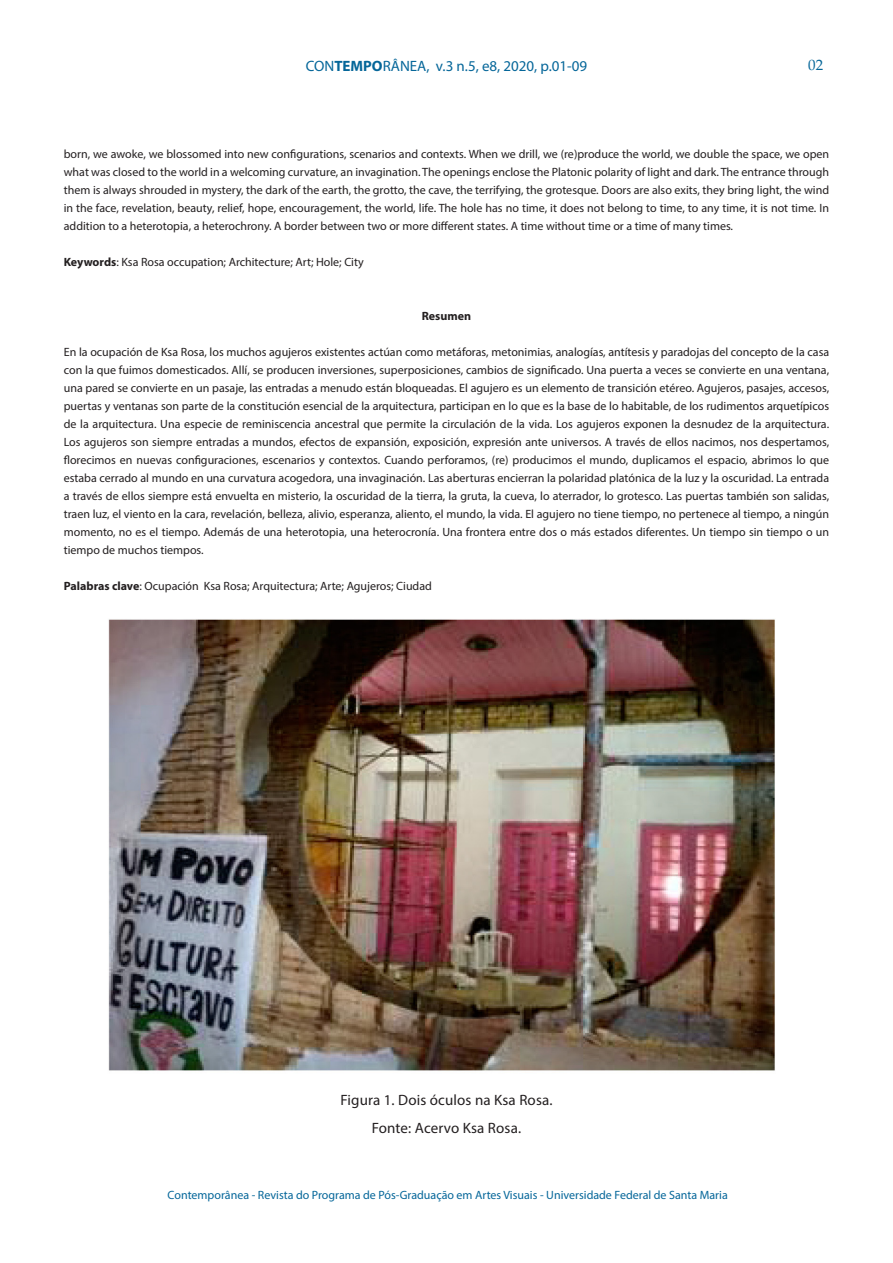
<style>
.page{position:relative;width:893px;height:1263px;background:#fff}
.page>*{position:absolute;margin:0;border:0;box-sizing:border-box;transform-origin:0 0}
.LegendaFIGURA{font:15px "Myriad Pro";letter-spacing:.01em;color:#231f20}
.t1{font:15px "Myriad Pro";color:#056699}
.Numeracao{font:15px "Palatino Linotype";color:#056699}
.TextoRESUMO_ABSTRACT{font:12px/18px "Myriad Pro";color:#231f20;text-align:justify}
.Palavras-chaveRESUMO{font:12px "Myriad Pro";color:#231f20}
.t2{font:12px "Myriad Pro";color:#056699}
.TituloRESUMO_ABSTRAC{font:700 12px "Myriad Pro";color:#231f20}
.s1{font-weight:700}
</style>
<div class="page">
<img style="left:108px;top:619px;width:667px;height:452px">
<p class="t1" style="left:306px;top:57px;width:283px">CON<span class="s1">TEMPO</span>RÂNEA, v.3 n.5, e8, 2020, p.01-09</p>
<p class="Numeracao" style="left:808px;top:54px;width:16px">02</p>
<p class="TextoRESUMO_ABSTRACT" style="left:64px;top:145px;width:767px">born, we awoke, we blossomed into new configurations, scenarios and contexts. When we drill, we (re)produce the world, we double the space, we open what was closed to the world in a welcoming curvature, an invagination. The openings enclose the Platonic polarity of light and dark. The entrance through them is always shrouded in mystery, the dark of the earth, the grotto, the cave, the terrifying, the grotesque. Doors are also exits, they bring light, the wind in the face, revelation, beauty, relief, hope, encouragement, the world, life. The hole has no time, it does not belong to time, to any time, it is not time. In addition to a heterotopia, a heterochrony. A border between two or more different states. A time without time or a time of many times.</p>
<p class="Palavras-chaveRESUMO" style="left:64px;top:255px;width:301px"><span class="s1">Keywords</span>: Ksa Rosa occupation; Architecture; Art; Hole; City</p>
<p class="TituloRESUMO_ABSTRAC" style="left:422px;top:308px;width:51px">Resumen</p>
<p class="TextoRESUMO_ABSTRACT" style="left:64px;top:343px;width:767px">En la ocupación de Ksa Rosa, los muchos agujeros existentes actúan como metáforas, metonimias, analogías, antítesis y paradojas del concepto de la casa con la que fuimos domesticados. Allí, se producen inversiones, superposiciones, cambios de significado. Una puerta a veces se convierte en una ventana, una pared se convierte en un pasaje, las entradas a menudo están bloqueadas. El agujero es un elemento de transición etéreo. Agujeros, pasajes, accesos, puertas y ventanas son parte de la constitución esencial de la arquitectura, participan en lo que es la base de lo habitable, de los rudimentos arquetípicos de la arquitectura. Una especie de reminiscencia ancestral que permite la circulación de la vida. Los agujeros exponen la desnudez de la arquitectura.<br>Los agujeros son siempre entradas a mundos, efectos de expansión, exposición, expresión ante universos. A través de ellos nacimos, nos despertamos, florecimos en nuevas configuraciones, escenarios y contextos. Cuando perforamos, (re) producimos el mundo, duplicamos el espacio, abrimos lo que estaba cerrado al mundo en una curvatura acogedora, una invaginación. Las aberturas encierran la polaridad platónica de la luz y la oscuridad. La entrada a través de ellos siempre está envuelta en misterio, la oscuridad de la tierra, la gruta, la cueva, lo aterrador, lo grotesco. Las puertas también son salidas, traen luz, el viento en la cara, revelación, belleza, alivio, esperanza, aliento, el mundo, la vida. El agujero no tiene tiempo, no pertenece al tiempo, a ningún momento, no es el tiempo. Además de una heterotopia, una heterocronía. Una frontera entre dos o más estados diferentes. Un tiempo sin tiempo o un tiempo de muchos tiempos.</p>
<p class="Palavras-chaveRESUMO" style="left:64px;top:579px;width:370px"><span class="s1">Palabras clave</span>: Ocupación Ksa Rosa; Arquitectura; Arte; Agujeros; Ciudad</p>
<p class="LegendaFIGURA" style="left:340px;top:1091px;width:214px">Figura 1. Dois óculos na Ksa Rosa.</p>
<p class="LegendaFIGURA" style="left:372px;top:1119px;width:151px">Fonte: Acervo Ksa Rosa.</p>
<p class="t2" style="left:168px;top:1187px;width:562px">Contemporânea - Revista do Programa de Pós-Graduação em Artes Visuais - Universidade Federal de Santa Maria</p>
</div>
